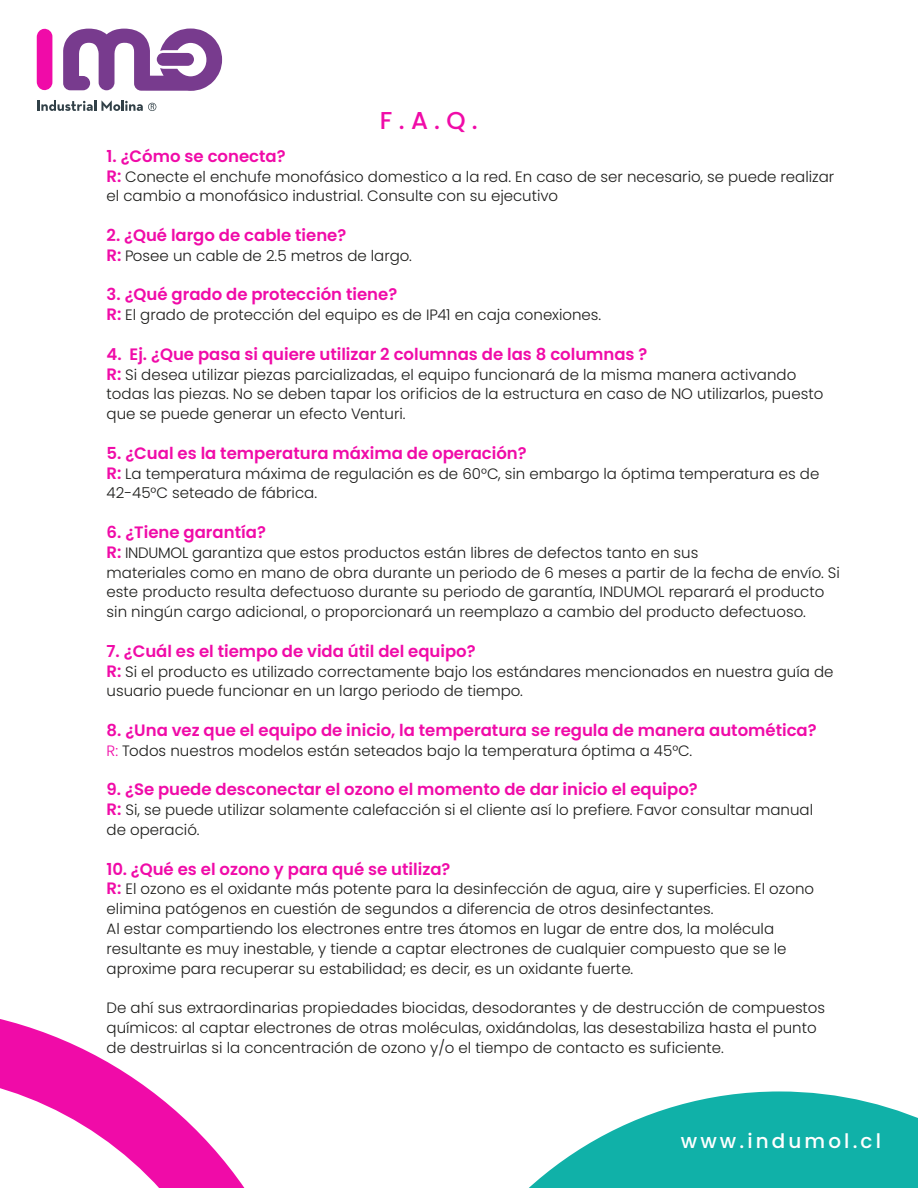
<style>
.page{position:relative;width:918px;height:1188px;background:#fff}
.page>*{position:absolute;margin:0;border:0;box-sizing:border-box;transform-origin:0 0}
.t1{font:500 24.45px "Poppins";color:#f00ba8}
.t2{font:500 19.95px "Poppins";letter-spacing:.155em;color:#fff}
.t3{font:600 16.5px "Poppins";color:#f00ba8}
.t4{font:300 15px/19.8px "Poppins";color:#1d1d1b}
.s1{font-weight:600;font-size:16.5px;color:#f00ba8}
.s2{color:#f00ba8}
</style>
<div class="page">
<svg style="left:37px;top:28px;width:15px;height:62px"></svg>
<svg style="left:63px;top:29px;width:159px;height:62px"></svg>
<svg style="left:37px;top:100px;width:119px;height:11px"></svg>
<svg style="left:529px;top:1091px;width:389px;height:97px;fill:#10b1a8"></svg>
<svg style="left:0;top:1019px;width:245px;height:169px"></svg>
<h1 class="t1" style="left:380px;top:106px;width:99px">F.A.Q.</h1>
<p class="t3" style="left:107px;top:146px;width:181px">1. ¿Cómo se conecta?</p>
<p class="t4" style="left:107px;top:167px;width:729px"><span class="s1">R:</span> Conecte el enchufe monofásico domestico a la red. En caso de ser necesario, se puede realizar el cambio a monofásico industrial. Consulte con su ejecutivo</p>
<p class="t3" style="left:107px;top:226px;width:241px">2. ¿Qué largo de cable tiene?</p>
<p class="t4" style="left:107px;top:246px;width:307px"><span class="s1">R:</span> Posee un cable de 2.5 metros de largo.</p>
<p class="t3" style="left:107px;top:285px;width:292px">3. ¿Qué grado de protección tiene?</p>
<p class="t4" style="left:107px;top:305px;width:496px"><span class="s1">R:</span> El grado de protección del equipo es de IP41 en caja conexiones.</p>
<p class="t3" style="left:107px;top:344px;width:542px">4. Ej. ¿Que pasa si quiere utilizar 2 columnas de las 8 columnas ?</p>
<p class="t4" style="left:107px;top:365px;width:718px"><span class="s1">R:</span> Si desea utilizar piezas parcializadas, el equipo funcionará de la misma manera activando todas las piezas. No se deben tapar los orificios de la estructura en caso de NO utilizarlos, puesto que se puede generar un efecto Venturi.</p>
<p class="t3" style="left:107px;top:443px;width:422px">5. ¿Cual es la temperatura máxima de operación?</p>
<p class="t4" style="left:107px;top:464px;width:714px"><span class="s1">R:</span> La temperatura máxima de regulación es de 60°C, sin embargo la óptima temperatura es de<br>42-45°C seteado de fábrica.</p>
<p class="t3" style="left:107px;top:523px;width:161px">6. ¿Tiene garantía?</p>
<p class="t4" style="left:107px;top:543px;width:735px"><span class="s1">R:</span> INDUMOL garantiza que estos productos están libres de defectos tanto en sus<br>materiales como en mano de obra durante un periodo de 6 meses a partir de la fecha de envío. Si este producto resulta defectuoso durante su periodo de garantía, INDUMOL reparará el producto sin ningún cargo adicional, o proporcionará un reemplazo a cambio del producto defectuoso.</p>
<p class="t3" style="left:107px;top:641px;width:371px">7. ¿Cuál es el tiempo de vida útil del equipo?</p>
<p class="t4" style="left:107px;top:662px;width:728px"><span class="s1">R:</span> Si el producto es utilizado correctamente bajo los estándares mencionados en nuestra guía de usuario puede funcionar en un largo periodo de tiempo.</p>
<p class="t3" style="left:107px;top:721px;width:712px">8. ¿Una vez que el equipo de inicio, la temperatura se regula de manera automética?</p>
<p class="t4" style="left:107px;top:741px;width:587px"><span class="s2">R:</span> Todos nuestros modelos están seteados bajo la temperatura óptima a 45°C.</p>
<p class="t3" style="left:107px;top:780px;width:593px">9. ¿Se puede desconectar el ozono el momento de dar inicio el equipo?</p>
<p class="t4" style="left:107px;top:800px;width:708px"><span class="s1">R:</span> Si, se puede utilizar solamente calefacción si el cliente así lo prefiere. Favor consultar manual de operació.</p>
<p class="t3" style="left:107px;top:859px;width:345px">10. ¿Qué es el ozono y para qué se utiliza?</p>
<p class="t4" style="left:107px;top:879px;width:709px"><span class="s1">R:</span> El ozono es el oxidante más potente para la desinfección de agua, aire y superficies. El ozono elimina patógenos en cuestión de segundos a diferencia de otros desinfectantes.<br>Al estar compartiendo los electrones entre tres átomos en lugar de entre dos, la molécula resultante es muy inestable, y tiende a captar electrones de cualquier compuesto que se le aproxime para recuperar su estabilidad; es decir, es un oxidante fuerte.</p>
<p class="t4" style="left:107px;top:998px;width:720px">De ahí sus extraordinarias propiedades biocidas, desodorantes y de destrucción de compuestos químicos: al captar electrones de otras moléculas, oxidándolas, las desestabiliza hasta el punto de destruirlas si la concentración de ozono y/o el tiempo de contacto es suficiente.</p>
<h2 class="t2" style="left:681px;top:1130px;width:202px">www.indumol.cl</h2>
</div>
